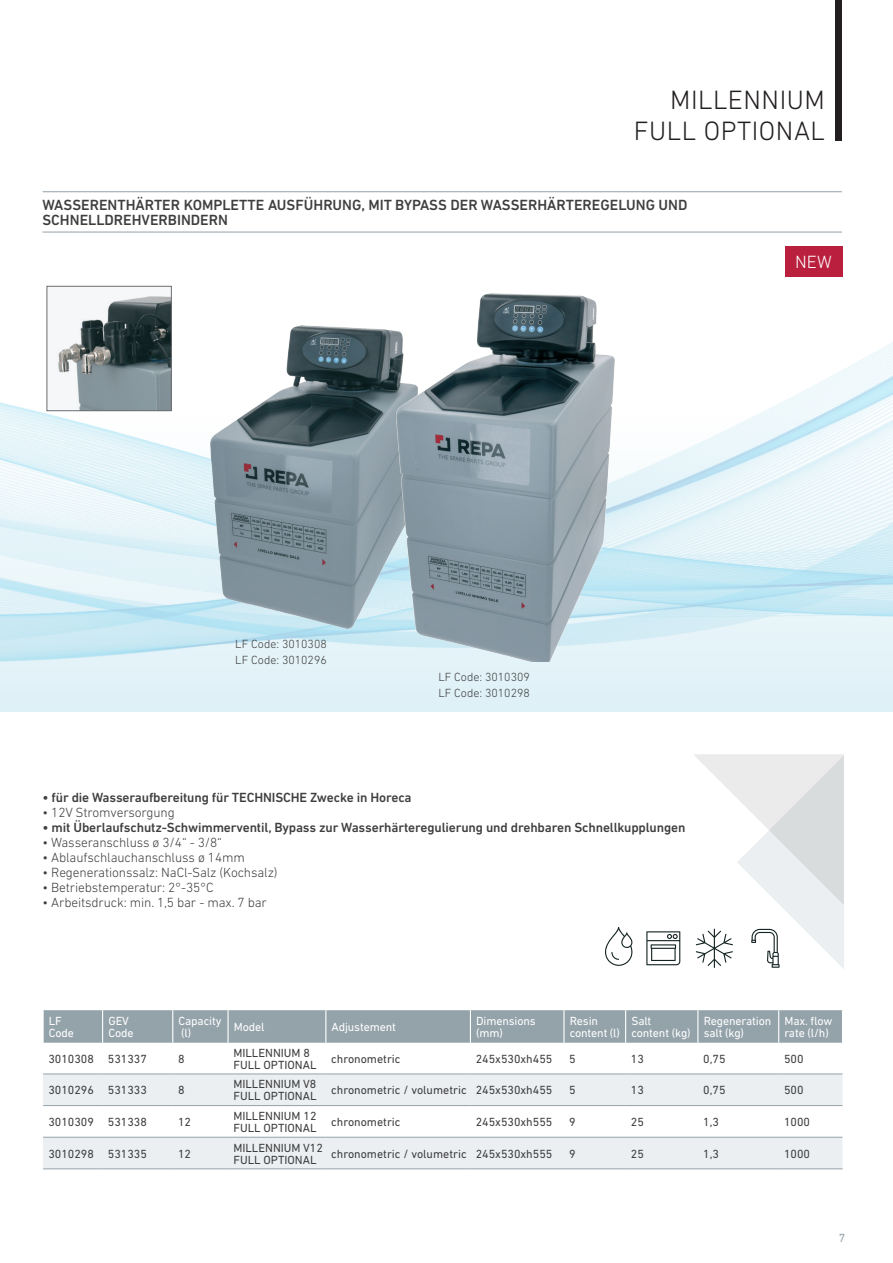
<style>
.page{position:relative;width:893px;height:1263px;background:#fff}
.page>*{position:absolute;margin:0;border:0;box-sizing:border-box;transform-origin:0 0}
.t1{font:300 27px/31.5px "DIN Next LT Pro";letter-spacing:.02em;color:#231f20;text-align:right}
.t2{font:300 18px "DIN Next LT Pro";color:#fff}
.t3{font:500 15px/15px "DIN Next LT Pro";color:#3e3e3f}
.t4{font:300 13.5px "DIN Next LT Pro";letter-spacing:-.01em;color:#3e3e3f}
.t5{font:500 13.5px "DIN Next LT Pro";letter-spacing:-.01em;color:#3e3e3f}
.t6{font:12px/12px "DIN Next LT Pro";color:#3e3e3f}
.t7{font:12px/12px "DIN Next LT Pro";letter-spacing:-.01em;color:#fff}
.t8{font:300 12px "DIN Next LT Pro";color:#3e3e3f}
.t9{font:12px "DIN Next LT Pro";color:#94a2aa}
</style>
<div class="page">
<img style="left:0;top:342px;width:893px;height:370px">
<svg style="left:0;top:414px;width:893px;height:297px;background:#def1f7"></svg>
<hr style="left:43px;top:191px;width:799px;height:1px;background:#94a2aa">
<hr style="left:43px;top:232px;width:799px;height:1px;background:#94a2aa">
<svg style="left:46px;top:286px;width:126px;height:125px"></svg>
<img style="left:210px;top:325px;width:186px;height:304px">
<img style="left:396px;top:293px;width:218px;height:369px">
<div style="left:44px;top:1010px;width:798px;height:33px;background:#94a2aa"></div>
<svg style="left:43px;top:1074px;width:799px;height:94px;fill:#eceff1"></svg>
<hr style="left:102px;top:1010px;width:1px;height:33px;background:#fff">
<hr style="left:172px;top:1010px;width:1px;height:33px;background:#fff">
<hr style="left:227px;top:1010px;width:2px;height:33px;background:#fff">
<hr style="left:325px;top:1010px;width:1px;height:33px;background:#fff">
<hr style="left:470px;top:1010px;width:1px;height:33px;background:#fff">
<hr style="left:563px;top:1010px;width:2px;height:33px;background:#fff">
<hr style="left:625px;top:1010px;width:1px;height:33px;background:#fff">
<hr style="left:697px;top:1010px;width:1px;height:33px;background:#fff">
<hr style="left:778px;top:1010px;width:1px;height:33px;background:#fff">
<hr style="left:173px;top:1073px;width:55px;height:1px;background:#94a2aa">
<hr style="left:173px;top:1105px;width:55px;height:1px;background:#94a2aa">
<hr style="left:173px;top:1137px;width:55px;height:1px;background:#94a2aa">
<hr style="left:173px;top:1168px;width:55px;height:1px;background:#94a2aa">
<hr style="left:228px;top:1073px;width:98px;height:1px;background:#94a2aa">
<hr style="left:326px;top:1073px;width:144px;height:1px;background:#94a2aa">
<hr style="left:470px;top:1073px;width:94px;height:1px;background:#94a2aa">
<hr style="left:564px;top:1073px;width:62px;height:1px;background:#94a2aa">
<hr style="left:626px;top:1073px;width:72px;height:1px;background:#94a2aa">
<hr style="left:698px;top:1073px;width:81px;height:1px;background:#94a2aa">
<hr style="left:779px;top:1073px;width:63px;height:1px;background:#94a2aa">
<hr style="left:228px;top:1105px;width:98px;height:1px;background:#94a2aa">
<hr style="left:326px;top:1105px;width:144px;height:1px;background:#94a2aa">
<hr style="left:470px;top:1105px;width:94px;height:1px;background:#94a2aa">
<hr style="left:564px;top:1105px;width:62px;height:1px;background:#94a2aa">
<hr style="left:626px;top:1105px;width:72px;height:1px;background:#94a2aa">
<hr style="left:698px;top:1105px;width:81px;height:1px;background:#94a2aa">
<hr style="left:779px;top:1105px;width:63px;height:1px;background:#94a2aa">
<hr style="left:228px;top:1137px;width:98px;height:1px;background:#94a2aa">
<hr style="left:326px;top:1137px;width:144px;height:1px;background:#94a2aa">
<hr style="left:470px;top:1137px;width:94px;height:1px;background:#94a2aa">
<hr style="left:564px;top:1137px;width:62px;height:1px;background:#94a2aa">
<hr style="left:626px;top:1137px;width:72px;height:1px;background:#94a2aa">
<hr style="left:698px;top:1137px;width:81px;height:1px;background:#94a2aa">
<hr style="left:779px;top:1137px;width:63px;height:1px;background:#94a2aa">
<hr style="left:228px;top:1168px;width:98px;height:1px;background:#94a2aa">
<hr style="left:326px;top:1168px;width:144px;height:1px;background:#94a2aa">
<hr style="left:470px;top:1168px;width:94px;height:1px;background:#94a2aa">
<hr style="left:564px;top:1168px;width:62px;height:1px;background:#94a2aa">
<hr style="left:626px;top:1168px;width:72px;height:1px;background:#94a2aa">
<hr style="left:698px;top:1168px;width:81px;height:1px;background:#94a2aa">
<hr style="left:779px;top:1168px;width:63px;height:1px;background:#94a2aa">
<hr style="left:43px;top:1073px;width:60px;height:1px;background:#94a2aa">
<hr style="left:103px;top:1073px;width:70px;height:1px;background:#94a2aa">
<hr style="left:43px;top:1105px;width:60px;height:1px;background:#94a2aa">
<hr style="left:103px;top:1105px;width:70px;height:1px;background:#94a2aa">
<hr style="left:43px;top:1137px;width:60px;height:1px;background:#94a2aa">
<hr style="left:103px;top:1137px;width:70px;height:1px;background:#94a2aa">
<hr style="left:43px;top:1168px;width:60px;height:1px;background:#94a2aa">
<hr style="left:103px;top:1168px;width:70px;height:1px;background:#94a2aa">
<div style="left:836px;top:0;width:6px;height:140px;background:#231f20"></div>
<div style="left:784px;top:246px;width:58px;height:30px;background:#ba1f3e"></div>
<svg style="left:605px;top:927px;width:27px;height:39px"></svg>
<svg style="left:646px;top:931px;width:34px;height:34px"></svg>
<svg style="left:694px;top:754px;width:150px;height:215px"></svg>
<h1 class="t1" style="left:634px;top:84px;width:193px">MILLENNIUM<br>FULL OPTIONAL</h1>
<p class="t3" style="left:43px;top:197px;width:646px">WASSERENTHÄRTER KOMPLETTE AUSFÜHRUNG, MIT BYPASS DER WASSERHÄRTEREGELUNG UND<br>SCHNELLDREHVERBINDERN</p>
<h2 class="t2" style="left:795px;top:251px;width:38px">NEW</h2>
<p class="t8" style="left:235px;top:637px;width:93px">LF Code: 3010308</p>
<p class="t8" style="left:235px;top:653px;width:93px">LF Code: 3010296</p>
<p class="t8" style="left:438px;top:670px;width:93px">LF Code: 3010309</p>
<p class="t8" style="left:438px;top:686px;width:93px">LF Code: 3010298</p>
<p class="t5" style="left:43px;top:790px;width:370px">• für die Wasseraufbereitung für TECHNISCHE Zwecke in Horeca</p>
<p class="t4" style="left:43px;top:805px;width:134px">• 12V Stromversorgung</p>
<p class="t5" style="left:43px;top:820px;width:644px">• mit Überlaufschutz-Schwimmerventil, Bypass zur Wasserhärteregulierung und drehbaren Schnellkupplungen</p>
<p class="t4" style="left:43px;top:835px;width:181px">• Wasseranschluss ø 3/4“ - 3/8“</p>
<p class="t4" style="left:43px;top:850px;width:204px">• Ablaufschlauchanschluss ø 14mm</p>
<p class="t4" style="left:43px;top:865px;width:237px">• Regenerationssalz: NaCl-Salz (Kochsalz)</p>
<p class="t4" style="left:43px;top:880px;width:173px">• Betriebstemperatur: 2°-35°C</p>
<p class="t4" style="left:43px;top:895px;width:226px">• Arbeitsdruck: min. 1,5 bar - max. 7 bar</p>
<p class="t7" style="left:49px;top:1015px;width:27px">LF<br>Code</p>
<p class="t7" style="left:108px;top:1015px;width:27px">GEV<br>Code</p>
<p class="t7" style="left:179px;top:1015px;width:45px">Capacity (l)</p>
<p class="t7" style="left:234px;top:1021px;width:32px">Model</p>
<p class="t7" style="left:332px;top:1021px;width:66px">Adjustement</p>
<p class="t7" style="left:476px;top:1015px;width:61px">Dimensions (mm)</p>
<p class="t7" style="left:570px;top:1015px;width:52px">Resin content (l)</p>
<p class="t7" style="left:631px;top:1015px;width:61px">Salt content (kg)</p>
<p class="t7" style="left:704px;top:1015px;width:69px">Regeneration salt (kg)</p>
<p class="t7" style="left:784px;top:1015px;width:49px">Max. flow rate (l/h)</p>
<p class="t6" style="left:48px;top:1052px;width:100px">3010308 531337</p>
<p class="t6" style="left:178px;top:1052px;width:8px">8</p>
<p class="t6" style="left:233px;top:1046px;width:85px">MILLENNIUM 8<br>FULL OPTIONAL</p>
<p class="t6" style="left:331px;top:1052px;width:71px">chronometric</p>
<p class="t6" style="left:476px;top:1052px;width:78px">245x530xh455</p>
<p class="t6" style="left:569px;top:1052px;width:8px">5</p>
<p class="t6" style="left:631px;top:1052px;width:15px">13</p>
<p class="t6" style="left:703px;top:1052px;width:24px">0,75</p>
<p class="t6" style="left:784px;top:1052px;width:21px">500</p>
<p class="t6" style="left:48px;top:1084px;width:100px">3010296 531333</p>
<p class="t6" style="left:178px;top:1084px;width:8px">8</p>
<p class="t6" style="left:233px;top:1078px;width:85px">MILLENNIUM V8<br>FULL OPTIONAL</p>
<p class="t6" style="left:331px;top:1084px;width:223px">chronometric / volumetric 245x530xh455</p>
<p class="t6" style="left:569px;top:1084px;width:8px">5</p>
<p class="t6" style="left:631px;top:1084px;width:15px">13</p>
<p class="t6" style="left:703px;top:1084px;width:24px">0,75</p>
<p class="t6" style="left:784px;top:1084px;width:21px">500</p>
<p class="t6" style="left:48px;top:1116px;width:100px">3010309 531338</p>
<p class="t6" style="left:178px;top:1116px;width:15px">12</p>
<p class="t6" style="left:233px;top:1110px;width:85px">MILLENNIUM 12<br>FULL OPTIONAL</p>
<p class="t6" style="left:331px;top:1116px;width:71px">chronometric</p>
<p class="t6" style="left:476px;top:1116px;width:78px">245x530xh555</p>
<p class="t6" style="left:569px;top:1116px;width:8px">9</p>
<p class="t6" style="left:631px;top:1116px;width:15px">25</p>
<p class="t6" style="left:703px;top:1116px;width:17px">1,3</p>
<p class="t6" style="left:784px;top:1116px;width:28px">1000</p>
<p class="t6" style="left:48px;top:1147px;width:100px">3010298 531335</p>
<p class="t6" style="left:178px;top:1147px;width:15px">12</p>
<p class="t6" style="left:233px;top:1141px;width:91px">MILLENNIUM V12<br>FULL OPTIONAL</p>
<p class="t6" style="left:331px;top:1147px;width:223px">chronometric / volumetric 245x530xh555</p>
<p class="t6" style="left:569px;top:1147px;width:8px">9</p>
<p class="t6" style="left:631px;top:1147px;width:15px">25</p>
<p class="t6" style="left:703px;top:1147px;width:17px">1,3</p>
<p class="t6" style="left:784px;top:1147px;width:28px">1000</p>
<p class="t9" style="left:839px;top:1231px;width:8px">7</p>
</div>
